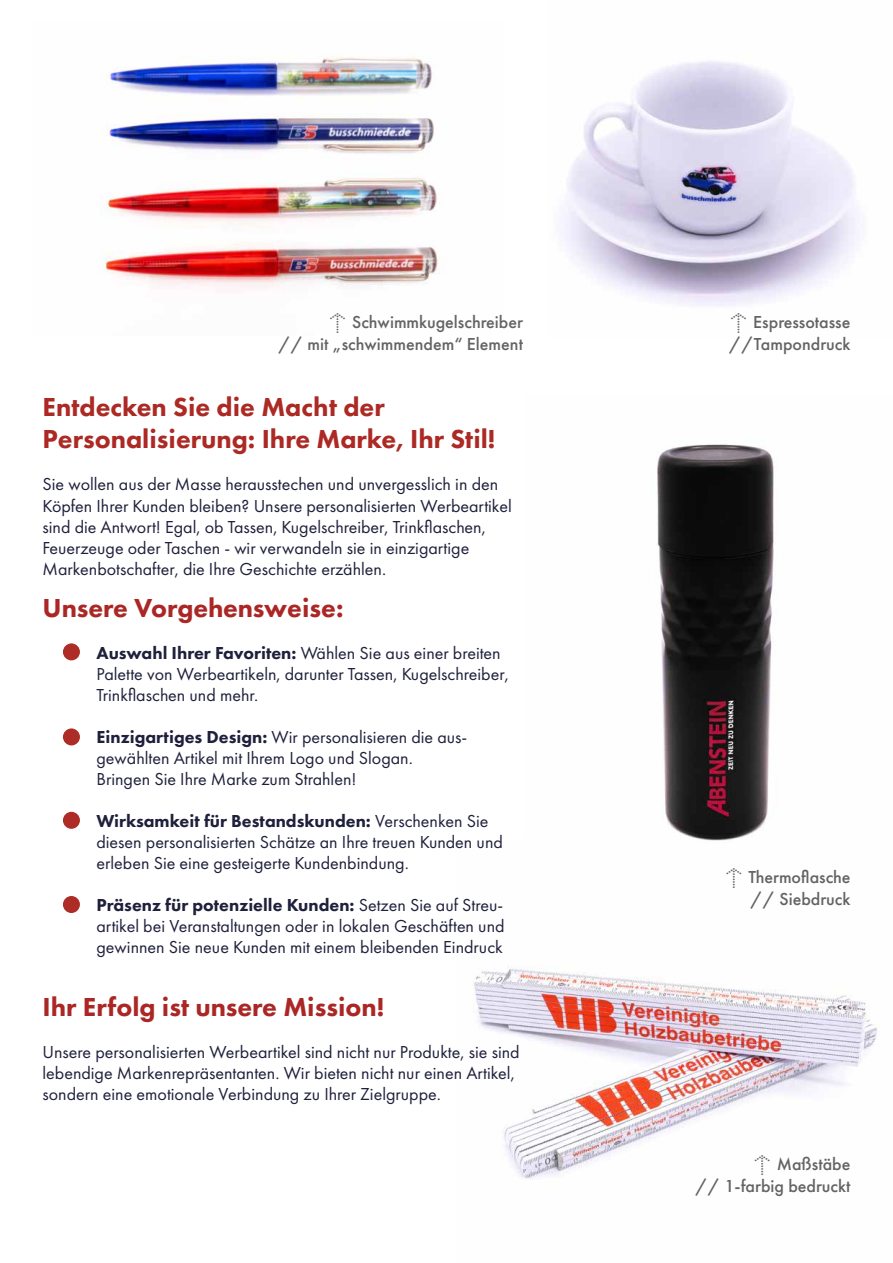
<style>
.page{position:relative;width:893px;height:1263px;background:#fff}
.page>*{position:absolute;margin:0;border:0;box-sizing:border-box;transform-origin:0 0}
.t1{font:800 27px/32.4px "Futura PT";color:#ac2924}
.t2{font:800 27px "Futura PT";color:#ab2725}
.t3{font:18px/21px "Futura PT";color:#1f203b}
.t4{font:500 18px/21.6px "Futura PT";color:#646363;text-align:right}
.s1{font-family:"Meta OT Norm";font-weight:400}
.s2{font-weight:800}
</style>
<div class="page">
<img style="left:474px;top:966px;width:403px;height:214px">
<img style="left:657px;top:444px;width:117px;height:397px">
<img style="left:100px;top:55px;width:340px;height:233px">
<img style="left:560px;top:61px;width:299px;height:245px">
<div style="left:63px;top:643px;width:17px;height:17px;background:#ad2c25;border-radius:50%"></div>
<div style="left:63px;top:728px;width:17px;height:17px;background:#ad2c25;border-radius:50%"></div>
<div style="left:63px;top:812px;width:17px;height:17px;background:#ad2c25;border-radius:50%"></div>
<div style="left:63px;top:896px;width:17px;height:17px;background:#ad2c25;border-radius:50%"></div>
<p class="t4" style="left:279px;top:312px;width:246px"><span class="s1">↑</span> Schwimmkugelschreiber<br>// mit „schwimmendem“ Element</p>
<h1 class="t1" style="left:43px;top:390px;width:454px">Entdecken Sie die Macht der<br>Personalisierung: Ihre Marke, Ihr Stil!</h1>
<p class="t3" style="left:43px;top:474px;width:471px">Sie wollen aus der Masse herausstechen und unvergesslich in den Köpfen Ihrer Kunden bleiben? Unsere personalisierten Werbeartikel sind die Antwort! Egal, ob Tassen, Kugelschreiber, Trinkflaschen, Feuerzeuge oder Taschen - wir verwandeln sie in einzigartige Markenbotschafter, die Ihre Geschichte erzählen.</p>
<h1 class="t2" style="left:43px;top:591px;width:302px">Unsere Vorgehensweise:</h1>
<p class="t3" style="left:97px;top:642px;width:414px"><span class="s2">Auswahl Ihrer Favoriten:</span> Wählen Sie aus einer breiten<br>Palette von Werbeartikeln, darunter Tassen, Kugelschreiber,<br>Trinkflaschen und mehr.</p>
<p class="t3" style="left:97px;top:726px;width:372px"><span class="s2">Einzigartiges Design:</span> Wir personalisieren die aus&shy;gewählten Artikel mit Ihrem Logo und Slogan.<br>Bringen Sie Ihre Marke zum Strahlen!</p>
<p class="t3" style="left:97px;top:810px;width:408px"><span class="s2">Wirksamkeit für Bestandskunden:</span> Verschenken Sie diesen personalisierten Schätze an Ihre treuen Kunden und erleben Sie eine gesteigerte Kundenbindung.</p>
<p class="t3" style="left:97px;top:894px;width:410px;text-align:justify"><span class="s2">Präsenz für potenzielle Kunden:</span> Setzen Sie auf Streu&shy;artikel bei Veranstaltungen oder in lokalen Geschäften und gewinnen Sie neue Kunden mit einem bleibenden Eindruck</p>
<h1 class="t2" style="left:43px;top:990px;width:343px">Ihr Erfolg ist unsere Mission!</h1>
<p class="t3" style="left:43px;top:1041px;width:479px">Unsere personalisierten Werbeartikel sind nicht nur Produkte, sie sind lebendige Markenrepräsentanten. Wir bieten nicht nur einen Artikel, sondern eine emotionale Verbindung zu Ihrer Zielgruppe.</p>
<p class="t4" style="left:728px;top:312px;width:124px;text-align:left"><span class="s1">↑</span> Espressotasse //Tampondruck</p>
<p class="t4" style="left:724px;top:866px;width:128px"><span class="s1">↑</span> Thermoflasche // Siebdruck</p>
<p class="t4" style="left:695px;top:1153px;width:156px"><span class="s1">↑</span> Maßstäbe<br>// 1-farbig bedruckt</p>
</div>
